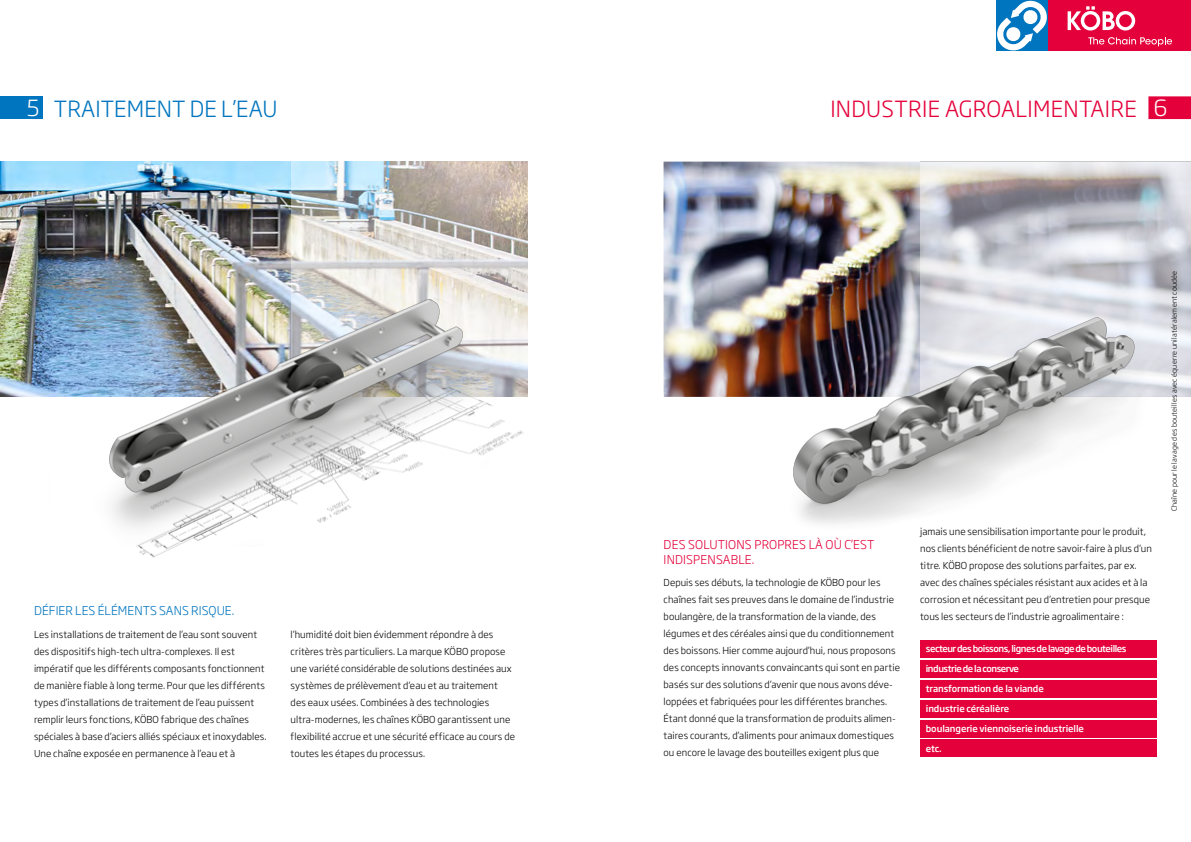
<style>
.page{position:relative;width:1191px;height:842px;background:#fff}
.page>*{position:absolute;margin:0;border:0;box-sizing:border-box;transform-origin:0 0}
.t1{font:300 22px "Soho Gothic Pro";letter-spacing:.015em;color:#e4003a}
.t2{font:300 22px "Soho Gothic Pro";letter-spacing:.005em;color:#0075bf}
.t3{font:300 22px "Soho Gothic Pro";color:#fff}
.t4{font:300 12px/14.4px "Soho Gothic Pro";letter-spacing:.015em;color:#e4003a}
.t5{font:300 12px "Soho Gothic Pro";letter-spacing:.005em;color:#0075bf}
.t6{font:300 9.5px/17px "Soho Gothic Pro";letter-spacing:.005em;color:#000}
.t7{font:500 9px "Soho Gothic Pro";letter-spacing:-.01em;color:#fff}
.t8{font:500 9px "Soho Gothic Pro";letter-spacing:-.05em;color:#fff}
.t9{font:300 7px "Soho Gothic Pro";letter-spacing:.03em;color:#000}
</style>
<div class="page">
<div style="left:1148px;top:96px;width:43px;height:23px;background:#e4003a"></div>
<div style="left:1047px;top:0;width:144px;height:51px;background:#e4003a"></div>
<svg style="left:1067px;top:6px;width:68px;height:25px"></svg>
<svg style="left:996px;top:0;width:52px;height:51px"></svg>
<svg style="left:1088px;top:37px;width:84px;height:9px"></svg>
<img style="left:663px;top:162px;width:528px;height:235px">
<img style="left:768px;top:312px;width:393px;height:198px">
<div style="left:920px;top:640px;width:237px;height:17px;background:#e4003a"></div>
<div style="left:920px;top:660px;width:237px;height:17px;background:#e4003a"></div>
<div style="left:920px;top:680px;width:237px;height:17px;background:#e4003a"></div>
<div style="left:920px;top:700px;width:237px;height:17px;background:#e4003a"></div>
<div style="left:920px;top:720px;width:237px;height:17px;background:#e4003a"></div>
<div style="left:920px;top:740px;width:237px;height:17px;background:#e4003a"></div>
<div style="left:0;top:96px;width:42px;height:23px;background:#0075bf"></div>
<img style="left:0;top:162px;width:527px;height:235px">
<img style="left:136px;top:365px;width:392px;height:193px">
<img style="left:49px;top:259px;width:439px;height:287px">
<h1 class="t3" style="left:27px;top:91px;width:14px">5</h1>
<h1 class="t2" style="left:54px;top:92px;width:225px">TRAITEMENT DE L’EAU</h1>
<p class="t5" style="left:34px;top:601px;width:202px">DÉFIER LES ÉLÉMENTS SANS RISQUE.</p>
<p class="t6" style="left:34px;top:625px;width:234px">Les installations de traitement de l’eau sont souvent des dispositifs high-tech ultra-complexes. Il est impératif que les différents composants fonctionnent de manière fiable à long terme. Pour que les différents types d’installations de traitement de l’eau puissent remplir leurs fonctions, KÖBO fabrique des chaînes spéciales à base d’aciers alliés spéciaux et inoxydables.<br>Une chaîne exposée en permanence à l’eau et à</p>
<p class="t6" style="left:291px;top:626px;width:226px">l’humidité doit bien évidemment répondre à des critères très particuliers. La marque KÖBO propose une variété considérable de solutions destinées aux systèmes de prélèvement d’eau et au traitement des eaux usées. Combinées à des technologies ultra-modernes, les chaînes KÖBO garantissent une flexibilité accrue et une sécurité efficace au cours de toutes les étapes du processus.</p>
<h1 class="t1" style="left:830px;top:92px;width:308px">INDUSTRIE AGROALIMENTAIRE</h1>
<h1 class="t3" style="left:1153px;top:91px;width:15px">6</h1>
<p class="t9" style="left:1168px;top:511px;width:242px;rotate:-90deg">Chaîne pour le lavage des bouteilles avec équerre unilatéralement coudée</p>
<p class="t4" style="left:663px;top:537px;width:212px">DES SOLUTIONS PROPRES LÀ OÙ C’EST<br>INDISPENSABLE.</p>
<p class="t6" style="left:663px;top:574px;width:238px">Depuis ses débuts, la technologie de KÖBO pour les chaînes fait ses preuves dans le domaine de l’industrie boulangère, de la transformation de la viande, des légumes et des céréales ainsi que du conditionnement des boissons. Hier comme aujourd’hui, nous proposons des concepts innovants convaincants qui sont en partie basés sur des solutions d’avenir que nous avons déve&shy;loppées et fabriquées pour les différentes branches.<br>Étant donné que la transformation de produits alimen&shy;taires courants, d’aliments pour animaux domestiques ou encore le lavage des bouteilles exigent plus que</p>
<p class="t6" style="left:920px;top:522px;width:233px">jamais une sensibilisation importante pour le produit, nos clients bénéficient de notre savoir-faire à plus d’un titre. KÖBO propose des solutions parfaites, par ex. avec des chaînes spéciales résistant aux acides et à la corrosion et nécessitant peu d’entretien pour presque tous les secteurs de l’industrie agroalimentaire :</p>
<p class="t8" style="left:926px;top:642px;width:202px">secteur des boissons, lignes de lavage de bouteilles</p>
<p class="t8" style="left:926px;top:662px;width:95px">industrie de la conserve</p>
<p class="t7" style="left:926px;top:682px;width:119px">transformation de la viande</p>
<p class="t7" style="left:926px;top:702px;width:85px">industrie céréalière</p>
<p class="t7" style="left:926px;top:722px;width:160px">boulangerie viennoiserie industrielle</p>
<p class="t7" style="left:926px;top:741px;width:17px">etc.</p>
</div>
